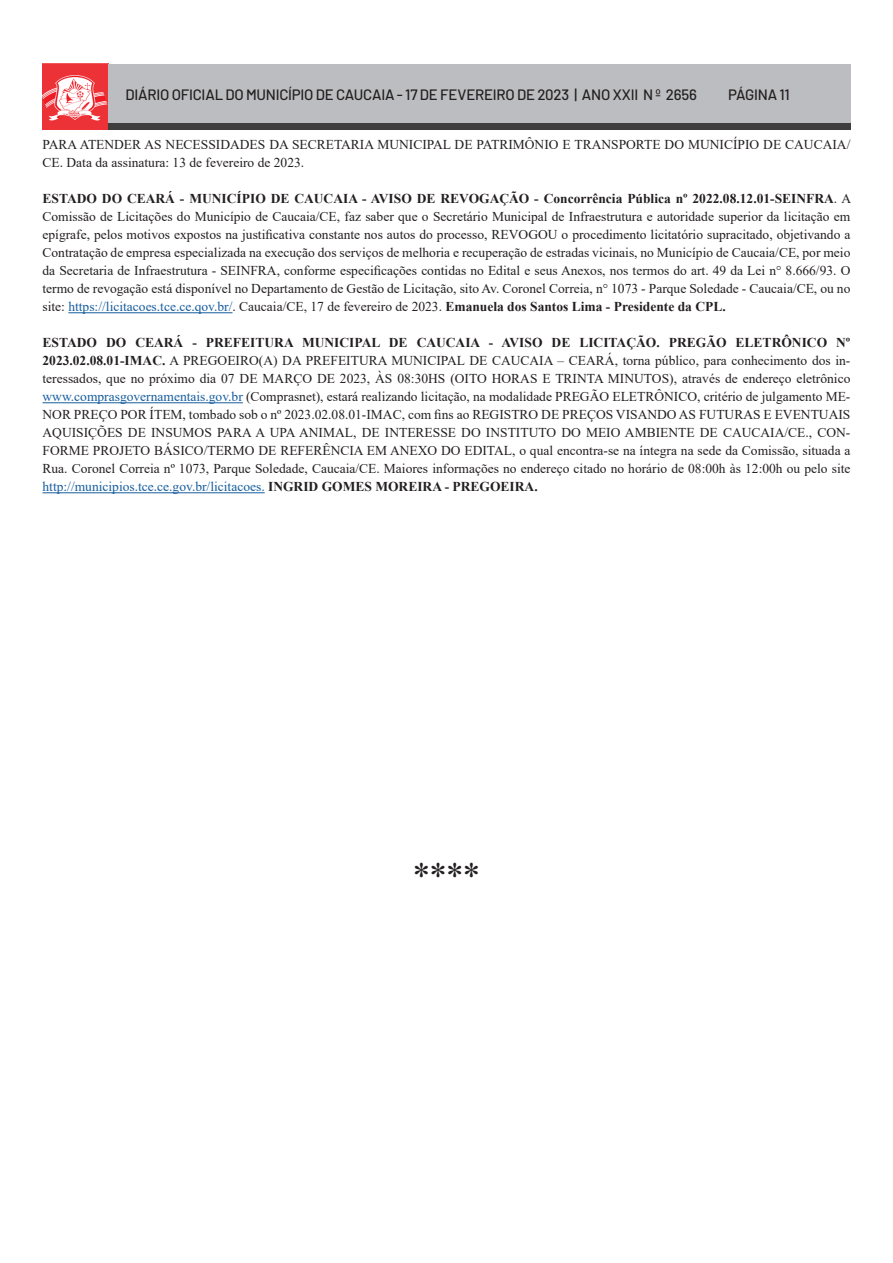
<style>
.page{position:relative;width:893px;height:1263px;background:#fff}
.page>*{position:absolute;margin:0;border:0;box-sizing:border-box;transform-origin:0 0}
.gifos_finais{font:36px "Times New Roman";color:#231f20}
.t1{font:500 15px "Barlow";letter-spacing:-.015em;color:#231f20}
.t2{font:13.5px/18px "Times New Roman";color:#231f20;text-align:justify}
.s1{font-weight:700}
.s2{color:#175d9e}
</style>
<div class="page">
<img style="left:43px;top:64px;width:65px;height:65px">
<div style="left:108px;top:64px;width:742px;height:65px;background:#bcbdc0"></div>
<div style="left:108px;top:123px;width:742px;height:6px;background:#3e3e3f"></div>
<hr style="left:68px;top:312px;width:164px;height:1px;background:#175d9e">
<hr style="left:43px;top:402px;width:200px;height:1px;background:#175d9e">
<hr style="left:43px;top:492px;width:222px;height:1px;background:#175d9e">
<p class="t1" style="left:125px;top:83px;width:573px">DIÁRIO OFICIAL DO MUNICÍPIO DE CAUCAIA - 17 DE FEVEREIRO DE 2023 | ANO XXII N º 2656</p>
<p class="t1" style="left:728px;top:83px;width:63px">PÁGINA 11</p>
<p class="t2" style="left:43px;top:135px;width:809px">PARA ATENDER AS NECESSIDADES DA SECRETARIA MUNICIPAL DE PATRIMÔNIO E TRANSPORTE DO MUNICÍPIO DE CAUCAIA/<br>CE. Data da assinatura: 13 de fevereiro de 2023.</p>
<p class="t2" style="left:43px;top:189px;width:810px"><span class="s1">ESTADO DO CEARÁ - MUNICÍPIO DE CAUCAIA - AVISO DE REVOGAÇÃO - Concorrência Pública nº 2022.08.12.01-SEINFRA</span>. A Comissão de Licitações do Município de Caucaia/CE, faz saber que o Secretário Municipal de Infraestrutura e autoridade superior da licitação em epígrafe, pelos motivos expostos na justificativa constante nos autos do processo, REVOGOU o procedimento licitatório supracitado, objetivando a Contratação de empresa especializada na execução dos serviços de melhoria e recuperação de estradas vicinais, no Município de Caucaia/CE, por meio da Secretaria de Infraestrutura - SEINFRA, conforme especificações contidas no Edital e seus Anexos, nos termos do art. 49 da Lei n° 8.666/93. O termo de revogação está disponível no Departamento de Gestão de Licitação, sito Av. Coronel Correia, n° 1073 - Parque Soledade - Caucaia/CE, ou no site: <span class="s2">https://licitacoes.tce.ce.qov.br/</span>. Caucaia/CE, 17 de fevereiro de 2023. <span class="s1">Emanuela dos Santos Lima - Presidente da CPL.</span></p>
<p class="t2" style="left:43px;top:333px;width:809px"><span class="s1">ESTADO DO CEARÁ - PREFEITURA MUNICIPAL DE CAUCAIA - AVISO DE LICITAÇÃO. PREGÃO ELETRÔNICO Nº 2023.02.08.01-IMAC.</span> A PREGOEIRO(A) DA PREFEITURA MUNICIPAL DE CAUCAIA – CEARÁ, torna público, para conhecimento dos in&shy;teressados, que no próximo dia 07 DE MARÇO DE 2023, ÀS 08:30HS (OITO HORAS E TRINTA MINUTOS), através de endereço eletrônico <span class="s2">www.comprasgovernamentais.gov.br</span> (Comprasnet), estará realizando licitação, na modalidade PREGÃO ELETRÔNICO, critério de julgamento ME-NOR PREÇO POR ÍTEM, tombado sob o nº 2023.02.08.01-IMAC, com fins ao REGISTRO DE PREÇOS VISANDO AS FUTURAS E EVENTUAIS AQUISIÇÕES DE INSUMOS PARA A UPA ANIMAL, DE INTERESSE DO INSTITUTO DO MEIO AMBIENTE DE CAUCAIA/CE., CON-FORME PROJETO BÁSICO/TERMO DE REFERÊNCIA EM ANEXO DO EDITAL, o qual encontra-se na íntegra na sede da Comissão, situada a Rua. Coronel Correia nº 1073, Parque Soledade, Caucaia/CE. Maiores informações no endereço citado no horário de 08:00h às 12:00h ou pelo site <span class="s2">http://municipios.tce.ce.gov.br/licitacoes.</span> <span class="s1">INGRID GOMES MOREIRA - PREGOEIRA.</span></p>
<p class="gifos_finais" style="left:412px;top:851px;width:69px">****</p>
</div>
